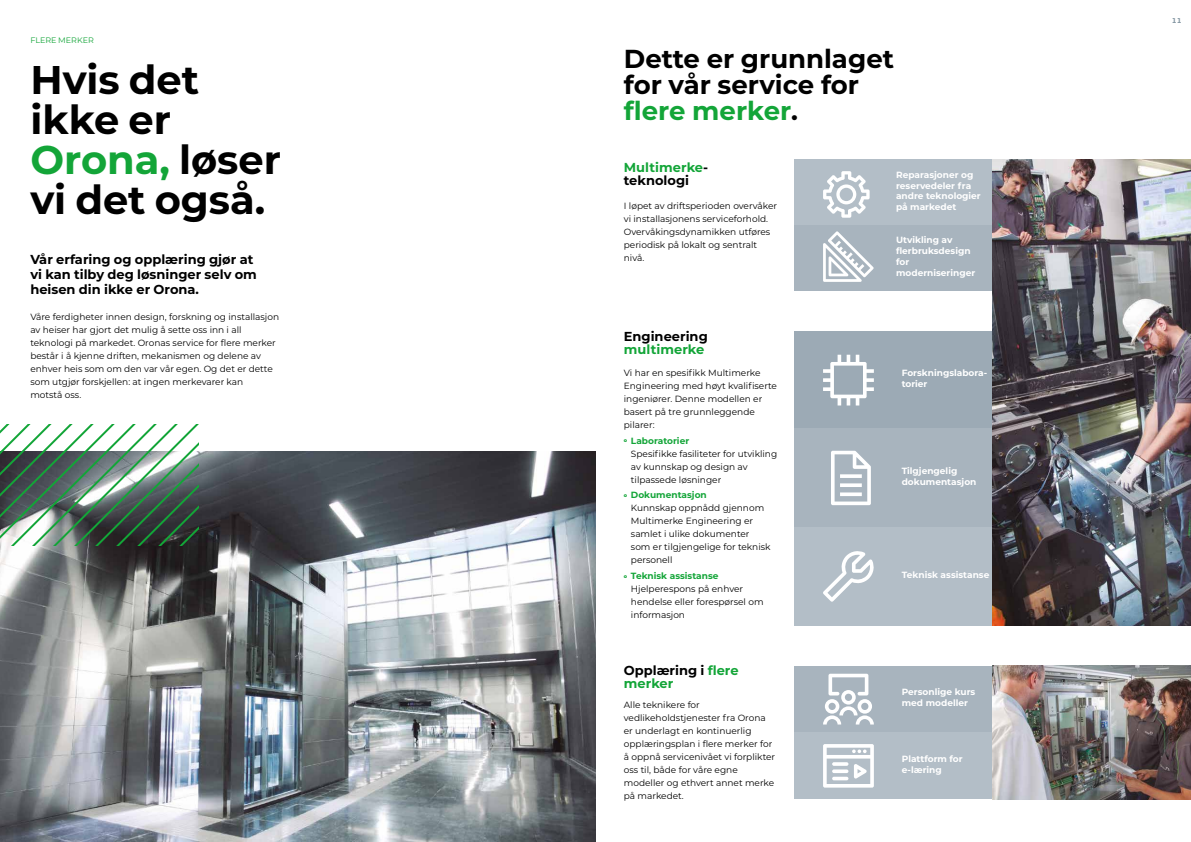
<style>
.page{position:relative;width:1191px;height:842px;background:#fff}
.page>*{position:absolute;margin:0;border:0;box-sizing:border-box;transform-origin:0 0}
.t1{font:700 40px/40px "Montserrat";color:#000}
.t2{font:700 26px/26px "Montserrat";color:#000}
.t3{font:700 13px/15px "Montserrat";color:#000}
.t4{font:700 13px/13px "Montserrat";color:#13a538}
.t5{font:9px/13px "Montserrat";color:#000}
.t6{font:700 9px/10.8px "Montserrat";color:#fff}
.t7{font:8px "Montserrat";color:#13a538}
.t8{font:700 7px "Montserrat";color:#8597a3}
.s1{color:#13a538}
.s2{color:#000}
.s3{font-weight:700;color:#13a538}
</style>
<div class="page">
<div style="left:794px;top:527px;width:198px;height:98px;background:#b3bec7"></div>
<div style="left:794px;top:160px;width:198px;height:65px;background:#b3bec7"></div>
<svg style="left:823px;top:171px;width:46px;height:47px"></svg>
<div style="left:794px;top:225px;width:198px;height:66px;background:#a8b4be"></div>
<svg style="left:823px;top:231px;width:50px;height:51px"></svg>
<div style="left:794px;top:331px;width:198px;height:98px;background:#9caab5"></div>
<div style="left:794px;top:666px;width:198px;height:66px;background:#a8b4be"></div>
<div style="left:794px;top:429px;width:198px;height:98px;background:#a8b4be"></div>
<div style="left:794px;top:732px;width:223px;height:67px;background:#b3bec7"></div>
<img style="left:992px;top:666px;width:199px;height:133px">
<img style="left:992px;top:160px;width:199px;height:465px">
<svg style="left:823px;top:551px;width:51px;height:51px"></svg>
<svg style="left:831px;top:451px;width:40px;height:54px"></svg>
<svg style="left:823px;top:674px;width:51px;height:50px"></svg>
<svg style="left:823px;top:744px;width:51px;height:44px"></svg>
<svg style="left:823px;top:355px;width:51px;height:50px"></svg>
<img style="left:0;top:451px;width:595px;height:391px">
<svg style="left:0;top:425px;width:198px;height:120px"></svg>
<p class="t7" style="left:30px;top:34px;width:65px">FLERE MERKER</p>
<h1 class="t1" style="left:30px;top:58px;width:252px">Hvis det ikke er<br><span class="s1">Orona,</span> løser vi det også.</h1>
<h3 class="t3" style="left:30px;top:251px;width:228px">Vår erfaring og opplæring gjør at vi kan tilby deg løsninger selv om heisen din ikke er Orona.</h3>
<p class="t5" style="left:30px;top:310px;width:250px">Våre ferdigheter innen design, forskning og installasjon av heiser har gjort det mulig å sette oss inn i all teknologi på markedet. Oronas service for flere merker består i å kjenne driften, mekanismen og delene av enhver heis som om den var vår egen. Og det er dette som utgjør forskjellen: at ingen merkevarer kan<br>motstå oss.</p>
<h2 class="t2" style="left:624px;top:44px;width:272px">Dette er grunnlaget for vår service for <span class="s1">flere merker</span>.</h2>
<h3 class="t4" style="left:624px;top:161px;width:85px">Multimerke&shy;<span class="s2">teknologi</span></h3>
<p class="t6" style="left:896px;top:169px;width:86px">Reparasjoner og reservedeler fra andre teknologier på markedet</p>
<p class="t5" style="left:624px;top:199px;width:155px">I løpet av driftsperioden overvåker vi installasjonens serviceforhold.<br>Overvåkingsdynamikken utføres periodisk på lokalt og sentralt nivå.</p>
<p class="t6" style="left:896px;top:234px;width:81px">Utvikling av flerbruksdesign for moderniseringer</p>
<h3 class="t3" style="left:624px;top:328px;width:85px">Engineering</h3>
<h3 class="t4" style="left:624px;top:342px;width:82px">multimerke</h3>
<p class="t5" style="left:624px;top:366px;width:155px">Vi har en spesifikk Multimerke<br>Engineering med høyt kvalifiserte ingeniører. Denne modellen er basert på tre grunnleggende pilarer:</p>
<p class="t5" style="left:631px;top:434px;width:148px;text-indent:-7px"><sup>o</sup> <span class="s3">Laboratorier<br></span>Spesifikke fasiliteter for utvikling av kunnskap og design av tilpassede løsninger</p>
<p class="t5" style="left:631px;top:488px;width:141px;text-indent:-7px"><sup>o</sup> <span class="s3">Dokumentasjon<br></span>Kunnskap oppnådd gjennom<br>Multimerke Engineering er samlet i ulike dokumenter som er tilgjengelige for teknisk personell</p>
<p class="t5" style="left:631px;top:569px;width:134px;text-indent:-7px"><sup>o</sup> <span class="s3">Teknisk assistanse<br></span>Hjelperespons på enhver hendelse eller forespørsel om informasjon</p>
<h3 class="t4" style="left:624px;top:663px;width:116px"><span class="s2">Opplæring i</span> flere merker</h3>
<p class="t5" style="left:624px;top:698px;width:153px">Alle teknikere for vedlikeholdstjenester fra Orona er underlagt en kontinuerlig opplæringsplan i flere merker for å oppnå servicenivået vi forplikter oss til, både for våre egne modeller og ethvert annet merke på markedet.</p>
<p class="t6" style="left:901px;top:367px;width:87px">Forskningslabora&shy;torier</p>
<p class="t6" style="left:901px;top:465px;width:76px">Tilgjengelig dokumentasjon</p>
<p class="t6" style="left:901px;top:569px;width:89px">Teknisk assistanse</p>
<p class="t6" style="left:901px;top:686px;width:75px">Personlige kurs med modeller</p>
<p class="t6" style="left:901px;top:753px;width:62px">Plattform for e-læring</p>
<p class="t8" style="left:1171px;top:16px;width:11px">11</p>
</div>
